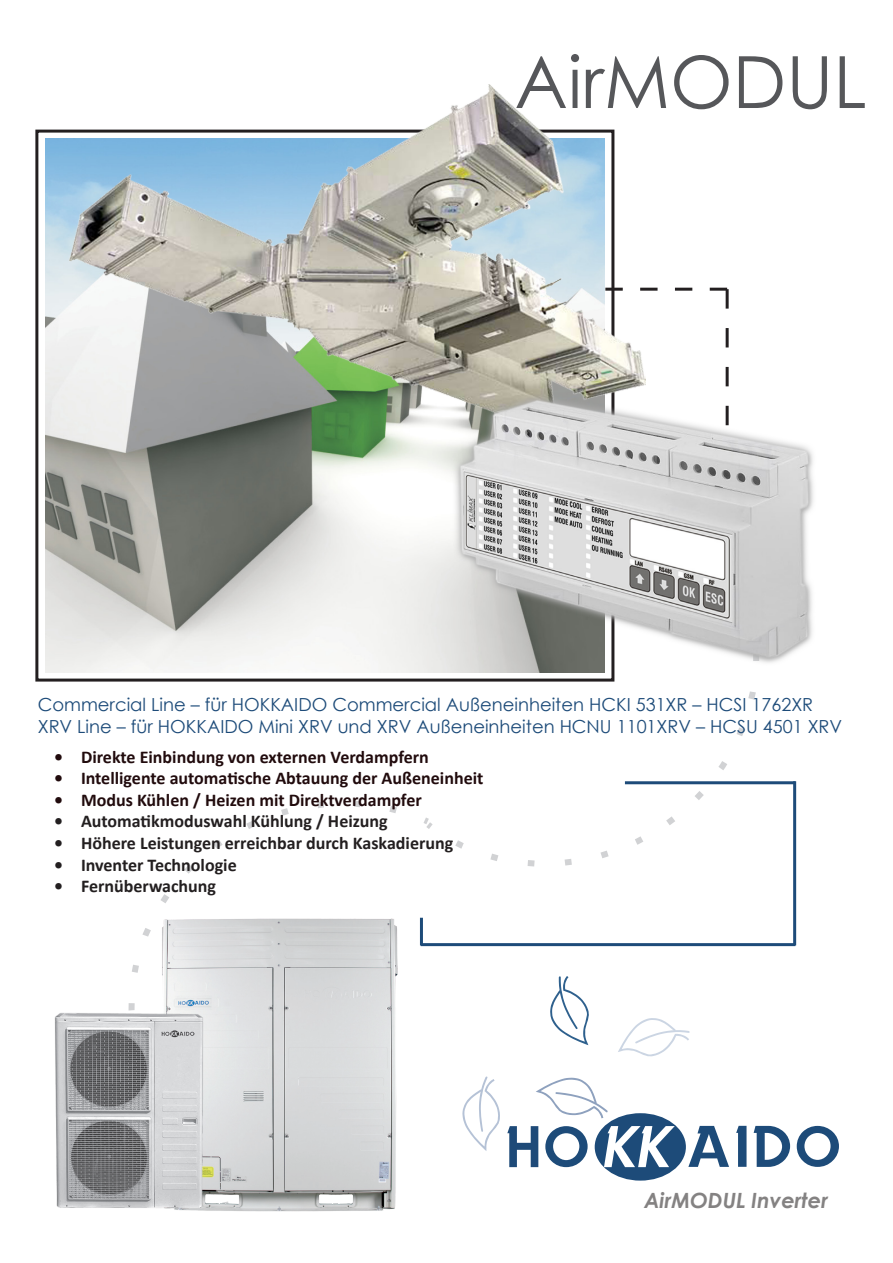
<style>
.page{position:relative;width:893px;height:1263px;background:#fff}
.page>*{position:absolute;margin:0;border:0;box-sizing:border-box;transform-origin:0 0}
.t1{font:72px "Century Gothic";color:#56575a}
.t2{font:italic 700 21px "Century Gothic";color:#848282}
.t3{font:18px "Century Gothic";color:#1d4b79}
.t4{font:700 18px "Calibri";color:#210b0d}
.t5{font:700 18px "Calibri";color:#231f20}
</style>
<div class="page">
<svg style="left:281px;top:801px;width:116px;height:11px"></svg>
<svg style="left:455px;top:836px;width:188px;height:31px"></svg>
<svg style="left:732px;top:691px;width:43px;height:94px"></svg>
<svg style="left:420px;top:681px;width:312px;height:148px"></svg>
<div style="left:595px;top:1113px;width:91px;height:67px;background:#1d4b79;border-radius:50%"></div>
<svg style="left:797px;top:1126px;width:42px;height:41px"></svg>
<svg style="left:754px;top:1126px;width:36px;height:41px"></svg>
<svg style="left:736px;top:1126px;width:10px;height:41px"></svg>
<svg style="left:688px;top:1126px;width:41px;height:41px"></svg>
<svg style="left:545px;top:1126px;width:43px;height:41px"></svg>
<svg style="left:507px;top:1126px;width:31px;height:41px"></svg>
<svg style="left:604px;top:1126px;width:71px;height:41px"></svg>
<svg style="left:536px;top:1078px;width:72px;height:40px"></svg>
<svg style="left:550px;top:976px;width:39px;height:69px"></svg>
<svg style="left:462px;top:1076px;width:38px;height:75px"></svg>
<svg style="left:618px;top:1018px;width:72px;height:38px"></svg>
<svg style="left:645px;top:288px;width:84px;height:90px"></svg>
<hr style="left:421px;top:943px;width:374px;height:3px;background:#1d4b79">
<hr style="left:625px;top:781px;width:170px;height:3px;background:#1d4b79">
<hr style="left:420px;top:918px;width:3px;height:27px;background:#1d4b79">
<hr style="left:793px;top:781px;width:3px;height:164px;background:#1d4b79">
<img style="left:46px;top:138px;width:390px;height:535px">
<img style="left:162px;top:918px;width:236px;height:294px">
<img style="left:55px;top:1012px;width:148px;height:197px">
<img style="left:70px;top:85px;width:575px;height:332px">
<img style="left:436px;top:378px;width:378px;height:303px">
<p class="t1" style="left:514px;top:32px;width:354px">AirMODUL</p>
<p class="t3" style="left:38px;top:692px;width:777px">Commercial Line – für HOKKAIDO Commercial Außeneinheiten HCKI 531XR – HCSI 1762XR</p>
<p class="t3" style="left:38px;top:714px;width:806px">XRV Line – für HOKKAIDO Mini XRV und XRV Außeneinheiten HCNU 1101XRV – HCSU 4501 XRV</p>
<p class="t4" style="left:54px;top:745px;width:376px">• Direkte Einbindung von externen Verdampfern</p>
<p class="t4" style="left:54px;top:767px;width:431px">• Intelligente automatische Abtauung der Außeneinheit</p>
<p class="t4" style="left:54px;top:788px;width:369px">• Modus Kühlen / Heizen mit Direktverdampfer</p>
<p class="t5" style="left:54px;top:810px;width:335px">• Automatikmoduswahl Kühlung / Heizung</p>
<p class="t5" style="left:54px;top:831px;width:401px">• Höhere Leistungen erreichbar durch Kaskadierung</p>
<p class="t5" style="left:54px;top:853px;width:184px">• Inventer Technologie</p>
<p class="t5" style="left:54px;top:875px;width:164px">• Fernüberwachung</p>
<p class="t2" style="left:644px;top:1184px;width:185px">AirMODUL Inverter</p>
</div>
